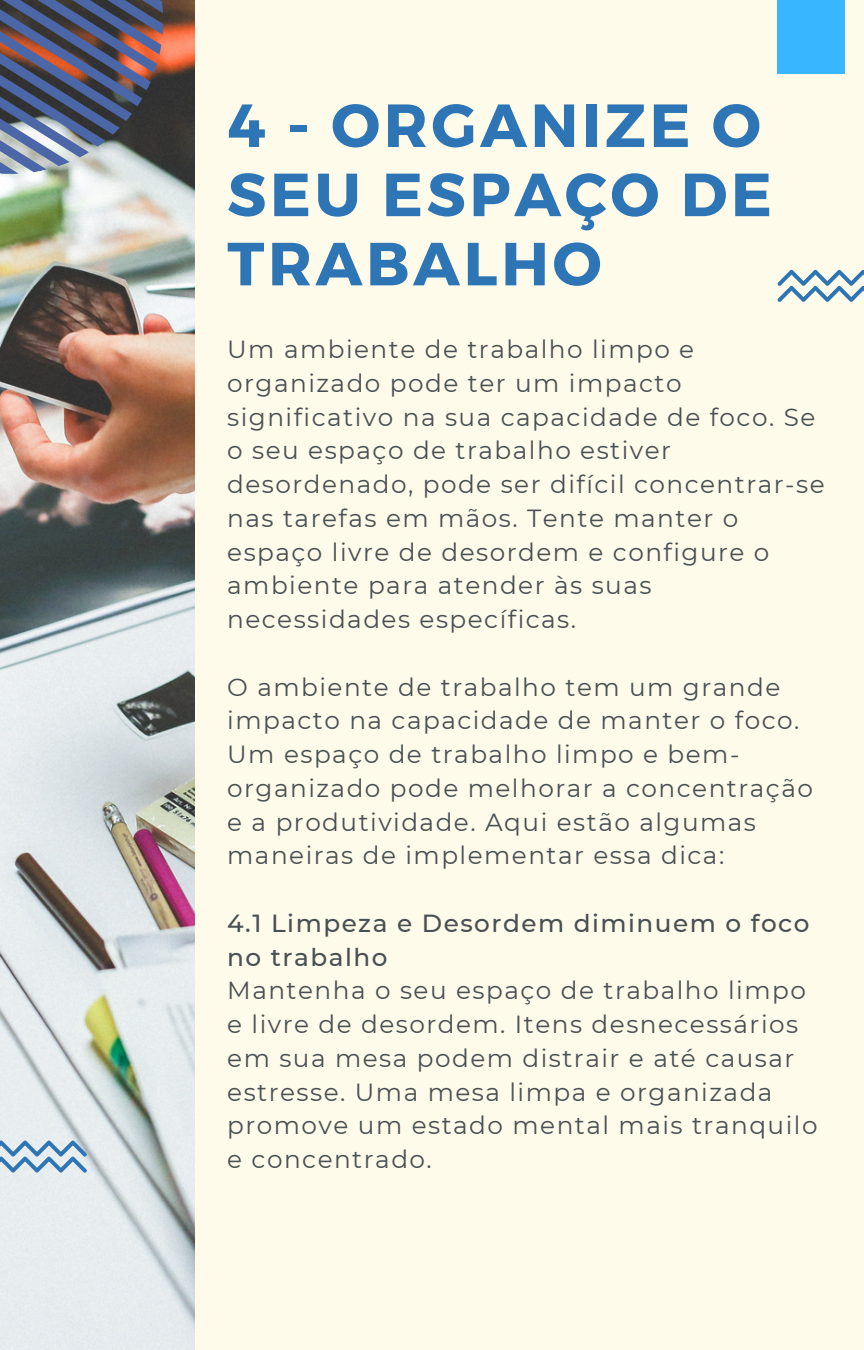
<style>
.page{position:relative;width:864px;height:1350px;background:#fffbea}
.page>*{position:absolute;margin:0;border:0;box-sizing:border-box;transform-origin:0 0}
.t1{font:700 60.75px/69.3px "Montserrat";letter-spacing:.06em;color:#2e75b6}
.t2{font:24.75px/33.8px "Montserrat";letter-spacing:.06em;color:#495052}
.t3{font:500 24.75px/33.8px "Montserrat";letter-spacing:.06em;color:#495052}
</style>
<div class="page">
<img style="left:0;top:0;width:194px;height:1350px">
<div style="left:778px;top:0;width:67px;height:73px;background:#38b6ff"></div>
<svg style="left:0;top:1141px;width:87px;height:32px;background:#a6c2da"></svg>
<svg style="left:778px;top:270px;width:86px;height:32px"></svg>
<img style="left:0;top:0;width:165px;height:204px">
<p class="t1" style="left:227px;top:88px;width:546px">4 - ORGANIZE O<br>SEU ESPAÇO DE<br>TRABALHO</p>
<p class="t2" style="left:227px;top:332px;width:599px">Um ambiente de trabalho limpo e organizado pode ter um impacto significativo na sua capacidade de foco. Se o seu espaço de trabalho estiver desordenado, pode ser difícil concentrar-se nas tarefas em mãos. Tente manter o espaço livre de desordem e configure o ambiente para atender às suas necessidades específicas.</p>
<p class="t2" style="left:227px;top:670px;width:587px">O ambiente de trabalho tem um grande impacto na capacidade de manter o foco.<br>Um espaço de trabalho limpo e bem&shy;organizado pode melhorar a concentração e a produtividade. Aqui estão algumas maneiras de implementar essa dica:</p>
<p class="t3" style="left:227px;top:906px;width:584px">4.1 Limpeza e Desordem diminuem o foco no trabalho</p>
<p class="t2" style="left:227px;top:974px;width:592px">Mantenha o seu espaço de trabalho limpo e livre de desordem. Itens desnecessários em sua mesa podem distrair e até causar estresse. Uma mesa limpa e organizada promove um estado mental mais tranquilo e concentrado.</p>
</div>
